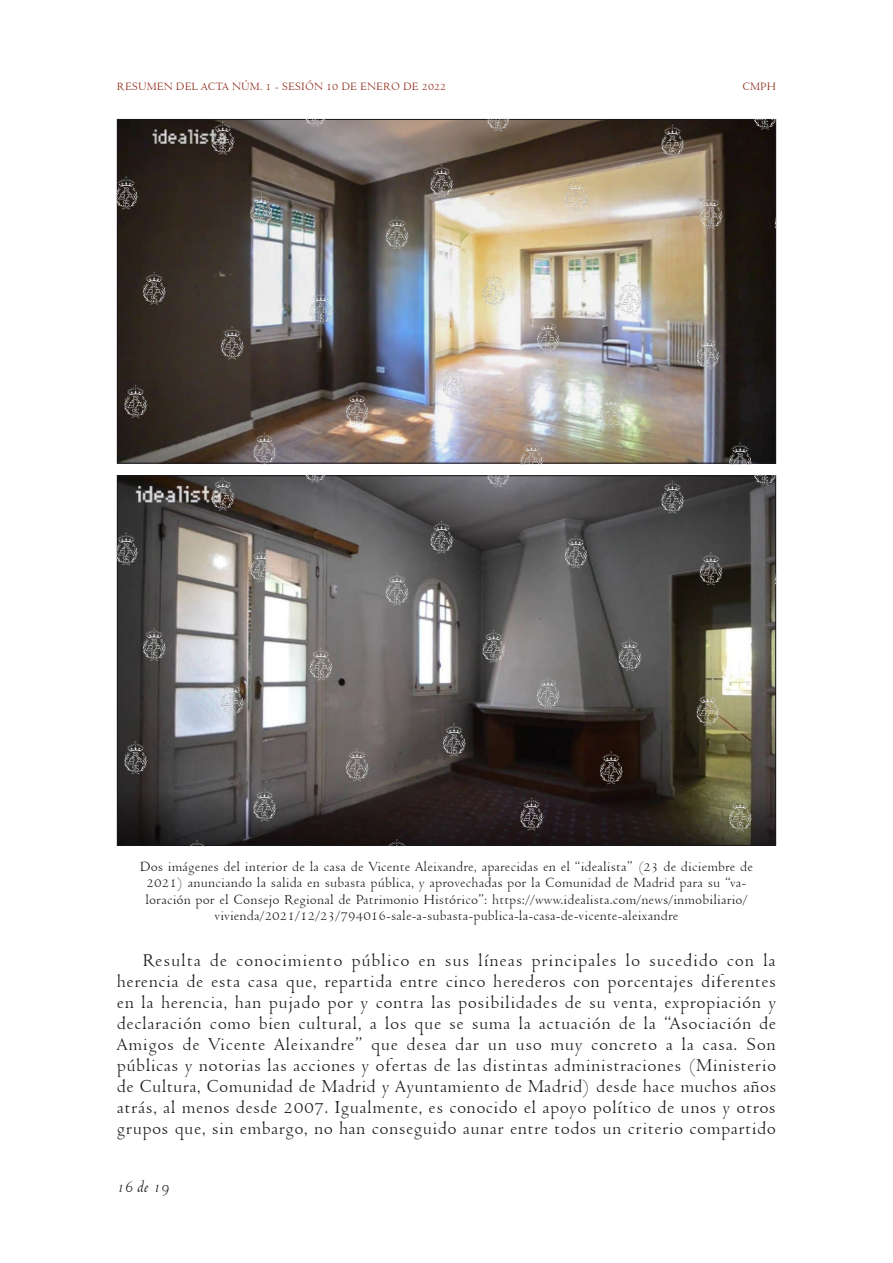
<style>
.page{position:relative;width:893px;height:1263px;background:#fff}
.page>*{position:absolute;margin:0;border:0;box-sizing:border-box;transform-origin:0 0}
.t1{font:19.5px/21px "Venetian 301 BT";letter-spacing:.015em;color:#1a171c;text-align:justify}
.t2{font:italic 18px "Venetian 301 BT";color:#1a171c}
.t3{font:15px/16.5px "Venetian 301 BT";color:#1a171c;text-align:center}
.t4{font:12px "Venetian 301 BT";color:#8b2312}
</style>
<div class="page">
<img style="left:117px;top:119px;width:659px;height:345px">
<img style="left:117px;top:475px;width:659px;height:372px">
<p class="t4" style="left:117px;top:80px;width:331px">RESUMEN DEL ACTA NÚM. 1 - SESIÓN 10 DE ENERO DE 2022</p>
<p class="t4" style="left:742px;top:80px;width:35px">CMPH</p>
<p class="t3" style="left:140px;top:858px;width:615px">Dos imágenes del interior de la casa de Vicente Aleixandre, aparecidas en el “idealista” (23 de diciembre de 2021) anunciando la salida en subasta pública, y aprovechadas por la Comunidad de Madrid para su “va&shy;loración por el Consejo Regional de Patrimonio Histórico”: https://www.idealista.com/news/inmobiliario/ vivienda/2021/12/23/794016-sale-a-subasta-publica-la-casa-de-vicente-aleixandre</p>
<p class="t1" style="left:117px;top:950px;width:661px;text-indent:26px">Resulta de conocimiento público en sus líneas principales lo sucedido con la herencia de esta casa que, repartida entre cinco herederos con porcentajes diferentes en la herencia, han pujado por y contra las posibilidades de su venta, expropiación y declaración como bien cultural, a los que se suma la actuación de la “Asociación de Amigos de Vicente Aleixandre” que desea dar un uso muy concreto a la casa. Son públicas y notorias las acciones y ofertas de las distintas administraciones (Ministerio de Cultura, Comunidad de Madrid y Ayuntamiento de Madrid) desde hace muchos años atrás, al menos desde 2007. Igualmente, es conocido el apoyo político de unos y otros grupos que, sin embargo, no han conseguido aunar entre todos un criterio compartido</p>
<p class="t2" style="left:117px;top:1177px;width:54px">16 de 19</p>
</div>
